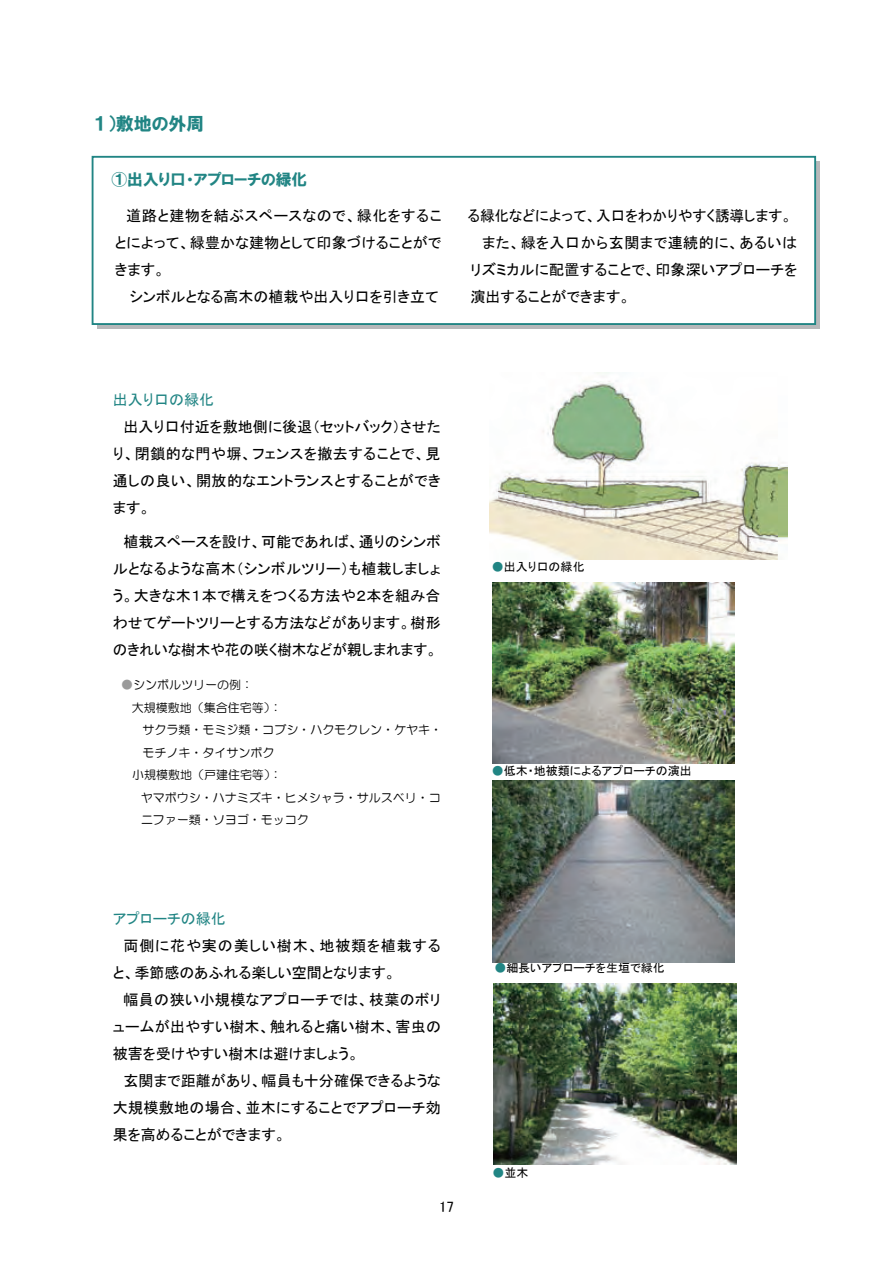
<style>
.page{position:relative;width:893px;height:1263px;background:#fff}
.page>*{position:absolute;margin:0;border:0;box-sizing:border-box;transform-origin:0 0}
.t1{font:18px "HGP Soei Kakugothic UB";color:#218584}
.t2{font:15.75px "HGP Soei Kakugothic UB";color:#218584}
.t3{font:15px/27px "MS P Gothic";letter-spacing:.01em;color:#000;text-align:justify}
.t4{font:15px "MS P Gothic";letter-spacing:.03em;color:#000}
.t5{font:15px "MS P Gothic";letter-spacing:.035em;color:#000}
.t6{font:15px "MS P Gothic";letter-spacing:.055em;color:#000}
.t7{font:15px "MS P Gothic";color:#218584}
.t8{font:12px "HG Maru Gothic MPRO";color:#000}
.t9{font:12px "MS P Gothic";color:#000}
.s1{color:#9a9a9a}
.s2{color:#218584}
</style>
<div class="page">
<div style="left:97px;top:161px;width:723px;height:168px;background:#b7b8ba"></div>
<div style="left:93px;top:157px;width:722px;height:167px;background:#fff"></div>
<div style="left:92px;top:156px;width:724px;height:169px;border:2px solid #218584"></div>
<img style="left:489px;top:373px;width:298px;height:186px">
<img style="left:492px;top:582px;width:243px;height:182px">
<img style="left:493px;top:781px;width:242px;height:181px">
<img style="left:494px;top:983px;width:242px;height:182px">
<p class="t1" style="left:93px;top:114px;width:113px">１）敷地の外周</p>
<p class="t2" style="left:112px;top:172px;width:197px">①出入り口・アプローチの緑化</p>
<p class="t5" style="left:126px;top:208px;width:317px">道路と建物を結ぶスペースなので、緑化をするこ</p>
<p class="t3" style="left:115px;top:229px;width:328px">とによって、緑豊かな建物として印象づけることがで</p>
<p class="t3" style="left:115px;top:256px;width:52px">きます。</p>
<p class="t3" style="left:130px;top:283px;width:310px">シンボルとなる高木の植栽や出入り口を引き立て</p>
<p class="t3" style="left:467px;top:202px;width:326px">る緑化などによって、入口をわかりやすく誘導します。</p>
<p class="t5" style="left:482px;top:235px;width:317px">また、緑を入口から玄関まで連続的に、あるいは</p>
<p class="t3" style="left:470px;top:256px;width:328px">リズミカルに配置することで、印象深いアプローチを</p>
<p class="t3" style="left:470px;top:283px;width:161px">演出することができます。</p>
<p class="t7" style="left:113px;top:392px;width:103px">出入り口の緑化</p>
<p class="t3" style="left:123px;top:413px;width:319px">出入り口付近を敷地側に後退（セットバック）させた</p>
<p class="t4" style="left:113px;top:446px;width:329px">り、閉鎖的な門や塀、フェンスを撤去することで、見</p>
<p class="t4" style="left:113px;top:473px;width:330px">通しの良い、開放的なエントランスとすることができ</p>
<p class="t3" style="left:113px;top:494px;width:39px">ます。</p>
<p class="t3" style="left:113px;top:528px;width:330px;text-indent:11px">植栽スペースを設け、可能であれば、通りのシンボルとなるような高木（シンボルツリー）も植栽しましょう。大きな木１本で構えをつくる方法や２本を組み合わせてゲートツリーとする方法などがあります。樹形のきれいな樹木や花の咲く樹木などが親しまれます。</p>
<p class="t8" style="left:121px;top:679px;width:133px"><span class="s1">●</span>シンボルツリーの例：</p>
<p class="t8" style="left:132px;top:701px;width:151px">大規模敷地（集合住宅等）：</p>
<p class="t8" style="left:142px;top:724px;width:301px">サクラ類・モミジ類・コブシ・ハクモクレン・ケヤキ・</p>
<p class="t8" style="left:143px;top:746px;width:133px">モチノキ・タイサンボク</p>
<p class="t8" style="left:132px;top:769px;width:151px">小規模敷地（戸建住宅等）：</p>
<p class="t8" style="left:141px;top:791px;width:301px">ヤマボウシ・ハナミズキ・ヒメシャラ・サルスベリ・コ</p>
<p class="t8" style="left:141px;top:814px;width:169px">ニファー類・ソヨゴ・モッコク</p>
<p class="t7" style="left:113px;top:911px;width:114px">アプローチの緑化</p>
<p class="t6" style="left:124px;top:938px;width:319px">両側に花や実の美しい樹木、地被類を植栽する</p>
<p class="t3" style="left:113px;top:959px;width:285px">と、季節感のあふれる楽しい空間となります。</p>
<p class="t3" style="left:124px;top:986px;width:319px">幅員の狭い小規模なアプローチでは、枝葉のボリ</p>
<p class="t3" style="left:113px;top:1013px;width:330px">ュームが出やすい樹木、触れると痛い樹木、害虫の</p>
<p class="t3" style="left:113px;top:1040px;width:248px">被害を受けやすい樹木は避けましょう。</p>
<p class="t3" style="left:124px;top:1067px;width:319px">玄関まで距離があり、幅員も十分確保できるような</p>
<p class="t3" style="left:113px;top:1094px;width:329px">大規模敷地の場合、並木にすることでアプローチ効</p>
<p class="t3" style="left:113px;top:1121px;width:174px">果を高めることができます。</p>
<p class="t3" style="left:439px;top:1193px;width:17px">17</p>
<p class="t9" style="left:492px;top:560px;width:94px"><span class="s2">●</span>出入り口の緑化</p>
<p class="t9" style="left:492px;top:765px;width:202px"><span class="s2">●</span>低木・地被類によるアプローチの演出</p>
<p class="t9" style="left:494px;top:962px;width:172px"><span class="s2">●</span>細長いアプローチを生垣で緑化</p>
<p class="t9" style="left:493px;top:1167px;width:37px"><span class="s2">●</span>並木</p>
</div>
